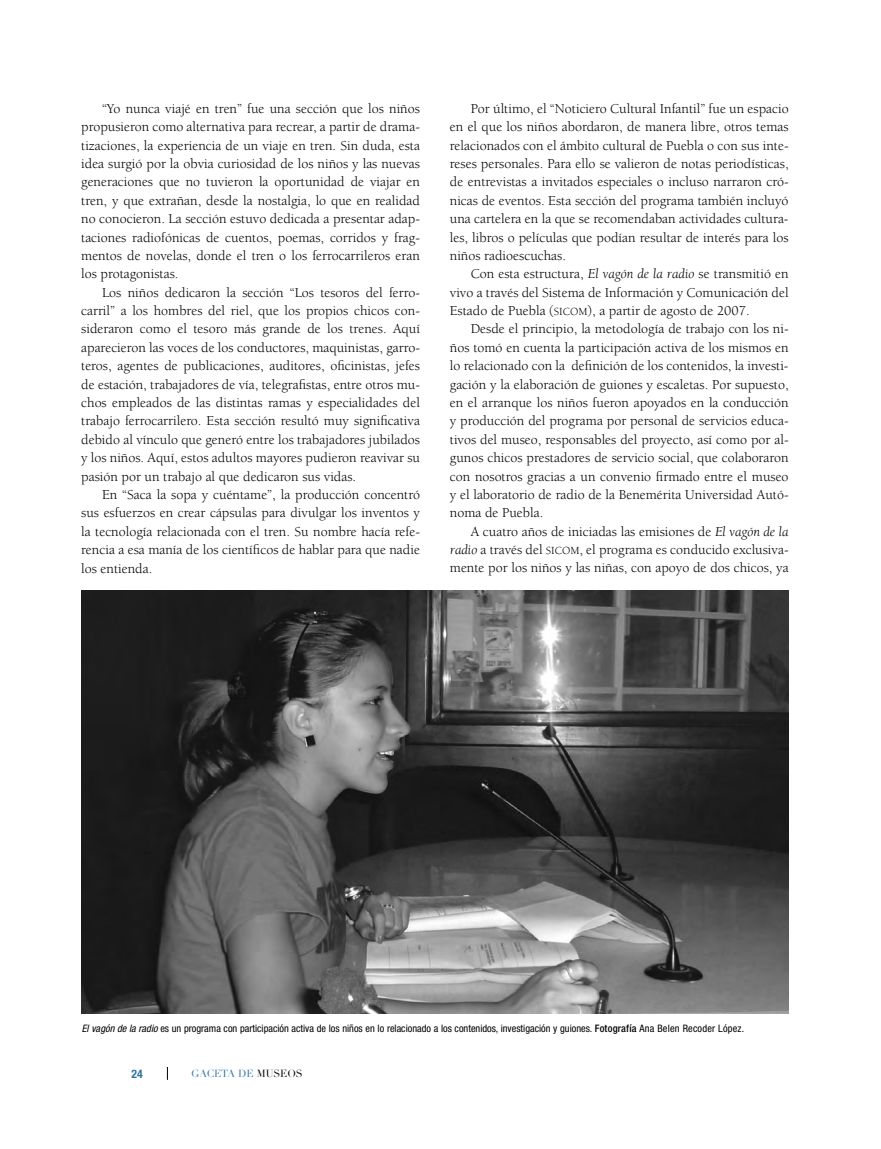
<style>
.page{position:relative;width:881px;height:1149px;background:#fff}
.page>*{position:absolute;margin:0;border:0;box-sizing:border-box;transform-origin:0 0}
.t1{font:13.95px/18.3px "Berkeley Std";color:#000;text-align:justify}
.t2{font:700 condensed 11.7px "Helvetica Neue LT Std";color:#2f76a2}
.t3{font:condensed 10.35px "Helvetica Neue LT Std";color:#000}
.t4{font:10.35px "Didot LT Std";letter-spacing:-.005em;color:#2f76a2}
.s1{font-style:italic}
.s2{font-family:"Berkeley Std Book SC800";font-size:11.1px}
.s3{font-weight:500}
.s4{color:#000}
</style>
<div class="page">
<svg style="left:167px;top:1067px;width:1px;height:12px"></svg>
<img style="left:81px;top:590px;width:707px;height:423px">
<p class="t1" style="left:81px;top:99px;width:340px;text-indent:21px">“Yo nunca viajé en tren” fue una sección que los niños propusieron como alternativa para recrear, a partir de drama&shy;tizaciones, la experiencia de un viaje en tren. Sin duda, esta idea surgió por la obvia curiosidad de los niños y las nuevas generaciones que no tuvieron la oportunidad de viajar en tren, y que extrañan, desde la nostalgia, lo que en realidad no conocieron. La sección estuvo dedicada a presentar adap&shy;taciones radiofónicas de cuentos, poemas, corridos y frag&shy;mentos de novelas, donde el tren o los ferrocarrileros eran los protagonistas.</p>
<p class="t1" style="left:81px;top:283px;width:340px;text-indent:21px">Los niños dedicaron la sección “Los tesoros del ferro&shy;carril” a los hombres del riel, que los propios chicos con&shy;sideraron como el tesoro más grande de los trenes. Aquí aparecieron las voces de los conductores, maquinistas, garro&shy;teros, agentes de publicaciones, auditores, oficinistas, jefes de estación, trabajadores de vía, telegrafistas, entre otros mu&shy;chos empleados de las distintas ramas y especialidades del trabajo ferrocarrilero. Esta sección resultó muy significativa debido al vínculo que generó entre los trabajadores jubilados y los niños. Aquí, estos adultos mayores pudieron reavivar su pasión por un trabajo al que dedicaron sus vidas.</p>
<p class="t1" style="left:81px;top:485px;width:340px;text-indent:21px">En “Saca la sopa y cuéntame”, la producción concentró sus esfuerzos en crear cápsulas para divulgar los inventos y la tecnología relacionada con el tren. Su nombre hacía refe&shy;rencia a esa manía de los científicos de hablar para que nadie los entienda.</p>
<p class="t1" style="left:449px;top:100px;width:340px;text-indent:21px">Por último, el “Noticiero Cultural Infantil” fue un espacio en el que los niños abordaron, de manera libre, otros temas relacionados con el ámbito cultural de Puebla o con sus inte&shy;reses personales. Para ello se valieron de notas periodísticas, de entrevistas a invitados especiales o incluso narraron cró&shy;nicas de eventos. Esta sección del programa también incluyó una cartelera en la que se recomendaban actividades cultura&shy;les, libros o películas que podían resultar de interés para los niños radioescuchas.</p>
<p class="t1" style="left:449px;top:265px;width:340px;text-indent:21px">Con esta estructura, <span class="s1">El vagón de la radio</span> se transmitió en vivo a través del Sistema de Información y Comunicación del Estado de Puebla (<span class="s2">SICOM</span>), a partir de agosto de 2007.</p>
<p class="t1" style="left:449px;top:320px;width:340px;text-indent:21px">Desde el principio, la metodología de trabajo con los ni&shy;ños tomó en cuenta la participación activa de los mismos en lo relacionado con la definición de los contenidos, la investi&shy;gación y la elaboración de guiones y escaletas. Por supuesto, en el arranque los niños fueron apoyados en la conducción y producción del programa por personal de servicios educa&shy;tivos del museo, responsables del proyecto, así como por al&shy;gunos chicos prestadores de servicio social, que colaboraron con nosotros gracias a un convenio firmado entre el museo y el laboratorio de radio de la Benemérita Universidad Autó&shy;noma de Puebla.</p>
<p class="t1" style="left:449px;top:522px;width:340px;text-indent:21px">A cuatro años de iniciadas las emisiones de <span class="s1">El vagón de la radio</span> a través del <span class="s2">SICOM</span>, el programa es conducido exclusiva&shy;mente por los niños y las niñas, con apoyo de dos chicos, ya</p>
<p class="t3" style="left:82px;top:1022px;width:663px"><span class="s1">El vagón de la radio</span> es un programa con participación activa de los niños en lo relacionado a los contenidos, investigación y guiones. <span class="s3">Fotografía</span> Ana Belen Recoder López.</p>
<p class="t2" style="left:131px;top:1066px;width:13px">24</p>
<p class="t4" style="left:191px;top:1067px;width:113px">GACETA DE <span class="s4">MUSEOS</span></p>
</div>
